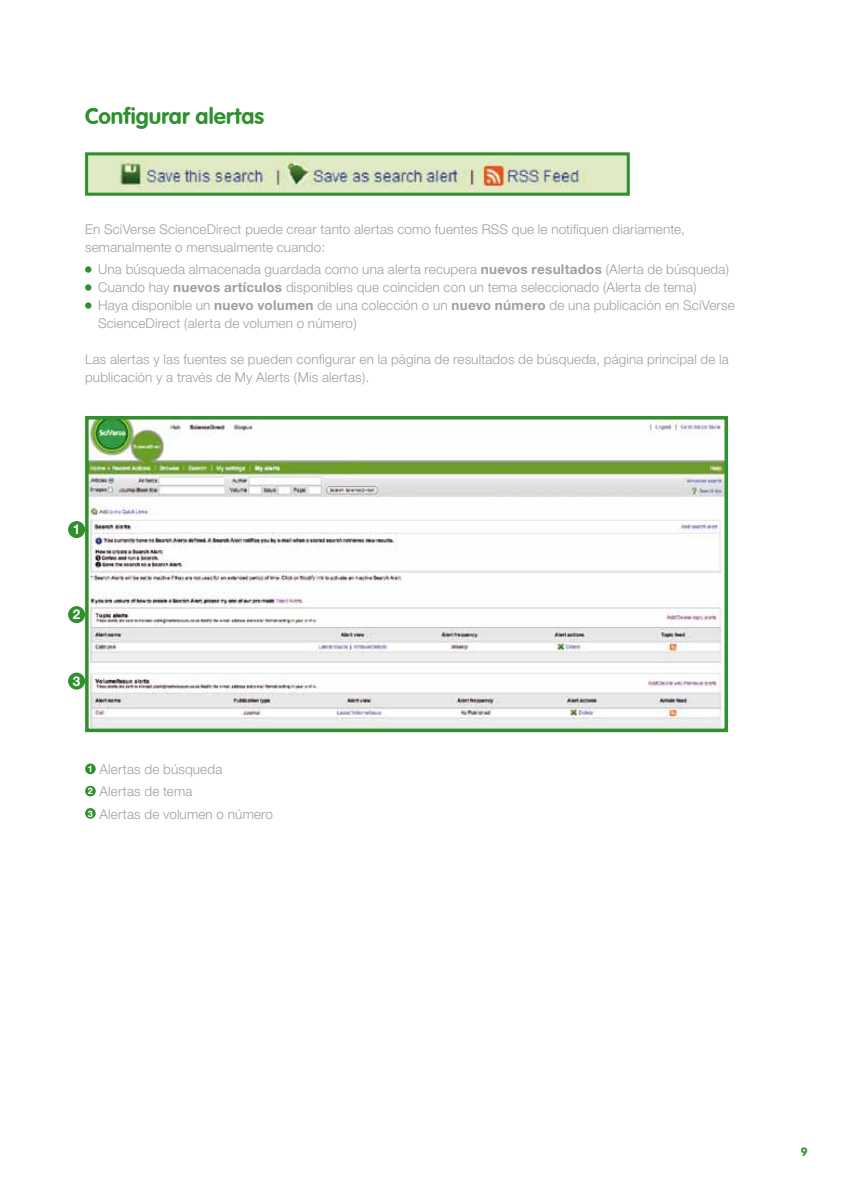
<style>
.page{position:relative;width:851px;height:1191px;background:#fff}
.page>*{position:absolute;margin:0;border:0;box-sizing:border-box;transform-origin:0 0}
.t1{font:700 22.5px "VAG Rounded";letter-spacing:.005em;color:#2f902d}
.t2{font:300 13.5px/18px "Helvetica Neue";letter-spacing:.01em;color:#a29f9a}
.t3{font:700 13.5px "Helvetica Neue";color:#fff}
.t4{font:700 12px "VAG Rounded";color:#2f902d}
.s1{font-weight:700}
.s2{font-weight:700;font-size:9px;color:#fff}
</style>
<div class="page">
<div style="left:85px;top:266px;width:6px;height:7px;background:#2f902d;border-radius:50%"></div>
<div style="left:85px;top:284px;width:6px;height:7px;background:#2f902d;border-radius:50%"></div>
<div style="left:85px;top:302px;width:6px;height:7px;background:#2f902d;border-radius:50%"></div>
<img style="left:89px;top:156px;width:536px;height:36px">
<div style="left:85px;top:152px;width:544px;height:44px;border:3px solid #2f902d"></div>
<img style="left:90px;top:421px;width:633px;height:306px">
<div style="left:85px;top:416px;width:643px;height:316px;border:4px solid #2f902d"></div>
<div style="left:68px;top:521px;width:17px;height:17px;background:#2f902d;border-radius:50%"></div>
<div style="left:68px;top:606px;width:17px;height:17px;background:#2f902d;border-radius:50%"></div>
<div style="left:68px;top:672px;width:17px;height:17px;background:#2f902d;border-radius:50%"></div>
<div style="left:85px;top:763px;width:11px;height:11px;background:#2f902d;border-radius:50%"></div>
<div style="left:85px;top:786px;width:11px;height:10px;background:#2f902d;border-radius:50%"></div>
<div style="left:85px;top:808px;width:11px;height:10px;background:#2f902d;border-radius:50%"></div>
<h1 class="t1" style="left:85px;top:102px;width:180px">Configurar alertas</h1>
<p class="t2" style="left:85px;top:220px;width:601px">En SciVerse ScienceDirect puede crear tanto alertas como fuentes RSS que le notifiquen diariamente, semanalmente o mensualmente cuando:</p>
<p class="t2" style="left:98px;top:260px;width:638px">Una búsqueda almacenada guardada como una alerta recupera <span class="s1">nuevos resultados</span> (Alerta de búsqueda)<br>Cuando hay <span class="s1">nuevos artículos</span> disponibles que coinciden con un tema seleccionado (Alerta de tema)<br>Haya disponible un <span class="s1">nuevo volumen</span> de una colección o un <span class="s1">nuevo número</span> de una publicación en SciVerse ScienceDirect (alerta de volumen o número)</p>
<p class="t2" style="left:85px;top:350px;width:645px">Las alertas y las fuentes se pueden configurar en la página de resultados de búsqueda, página principal de la publicación y a través de My Alerts (Mis alertas).</p>
<p class="t3" style="left:73px;top:521px;width:9px">1</p>
<p class="t3" style="left:73px;top:606px;width:9px">2</p>
<p class="t3" style="left:73px;top:672px;width:9px">3</p>
<p class="t2" style="left:88px;top:758px;width:187px;line-height:22.2px"><span class="s2">1</span> Alertas de búsqueda<br><span class="s2">2</span> Alertas de tema<br><span class="s2">3</span> Alertas de volumen o número</p>
<p class="t4" style="left:800px;top:1144px;width:8px">9</p>
</div>
